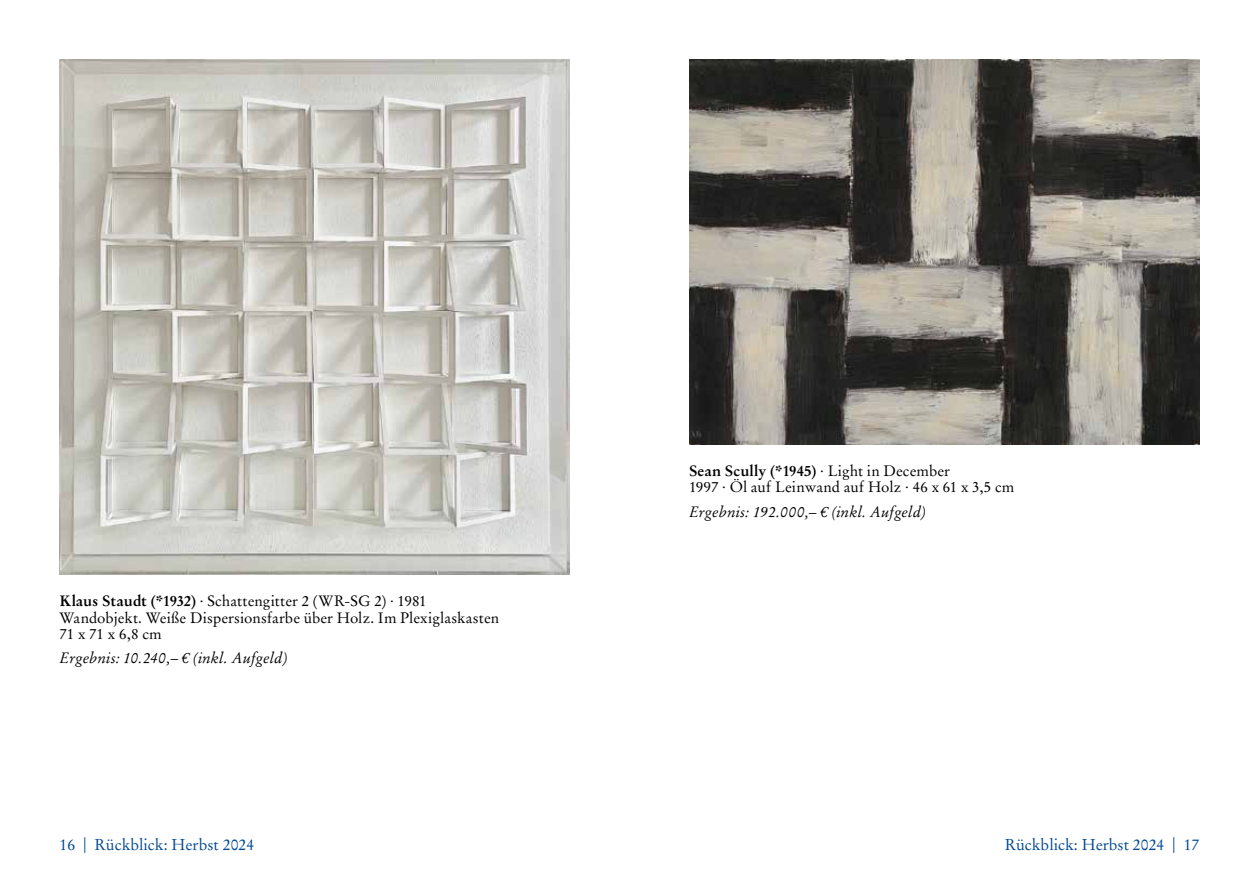
<style>
.page{position:relative;width:1259px;height:893px;background:#fff}
.page>*{position:absolute;margin:0;border:0;box-sizing:border-box;transform-origin:0 0}
.t1{font:15.75px "Stempel Garamond LT Std";color:#034a94}
.t2{font:15px/16.5px "Stempel Garamond LT Std";letter-spacing:.005em;color:#000}
.t3{font:italic 15px "Stempel Garamond LT Std";letter-spacing:.005em;color:#000}
.s1{font-weight:700}
</style>
<div class="page">
<img style="left:60px;top:60px;width:510px;height:514px">
<img style="left:689px;top:60px;width:510px;height:384px">
<p class="t2" style="left:60px;top:593px;width:441px"><span class="s1">Klaus Staudt (*1932)</span> · Schattengitter 2 (WR-SG 2) · 1981<br>Wandobjekt. Weiße Dispersionsfarbe über Holz. Im Plexiglaskasten<br>71 x 71 x 6,8 cm</p>
<p class="t3" style="left:60px;top:649px;width:229px">Ergebnis: 10.240,– € (inkl. Aufgeld)</p>
<p class="t1" style="left:60px;top:836px;width:196px">16 | Rückblick: Herbst 2024</p>
<p class="t2" style="left:689px;top:463px;width:327px"><span class="s1">Sean Scully (*1945)</span> · Light in December<br>1997 · Öl auf Leinwand auf Holz · 46 x 61 x 3,5 cm</p>
<p class="t3" style="left:689px;top:502px;width:238px">Ergebnis: 192.000,– € (inkl. Aufgeld)</p>
<p class="t1" style="left:1004px;top:836px;width:196px">Rückblick: Herbst 2024 | 17</p>
</div>
